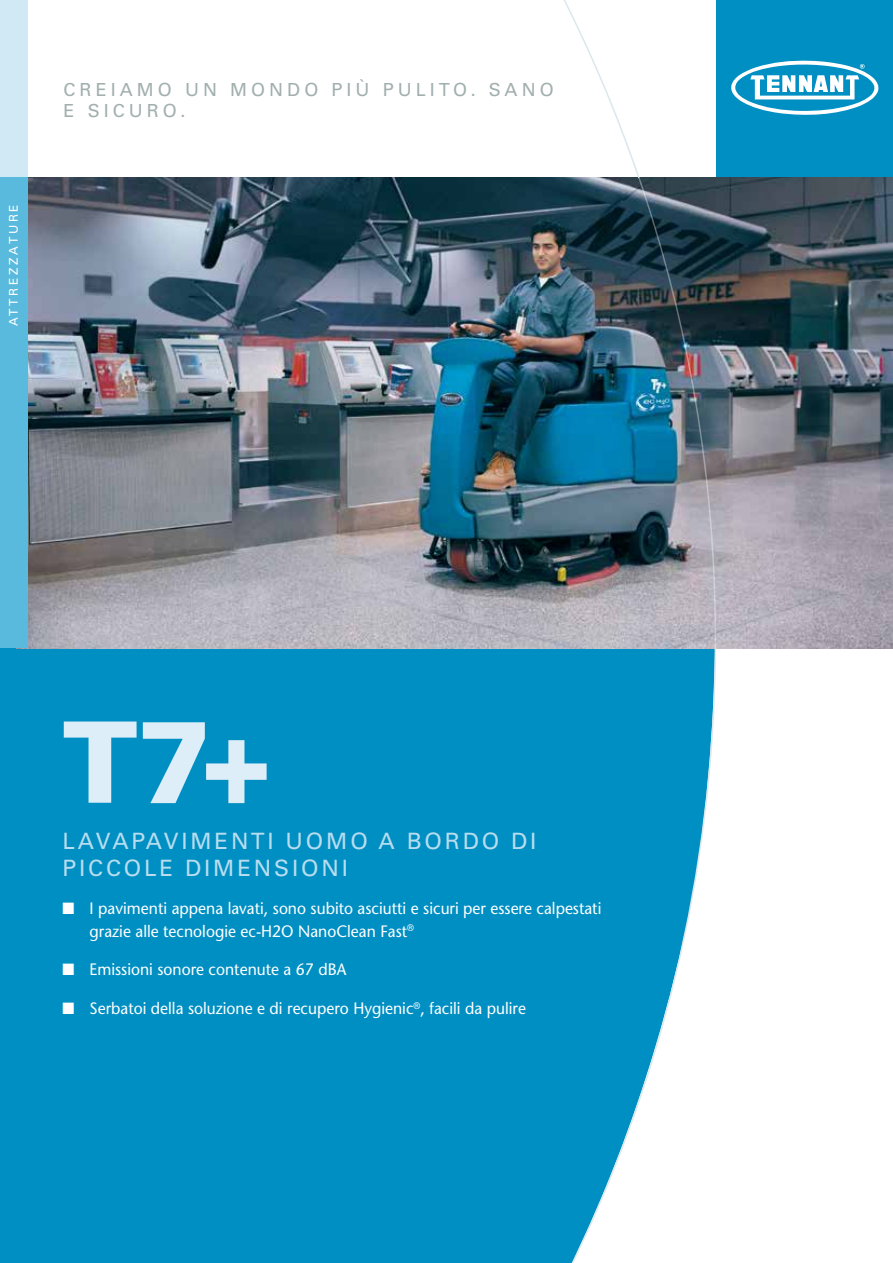
<style>
.page{position:relative;width:893px;height:1263px;background:#fff}
.page>*{position:absolute;margin:0;border:0;box-sizing:border-box;transform-origin:0 0}
.t1{font:900 117px "Univers LT Std";color:#ddeef8;scale:.96 1}
.t2{font:22.5px/27px "Univers LT Std";letter-spacing:.125em;color:#b8ddef}
.t3{font:18px/21px "Univers LT Std";letter-spacing:.225em;color:#a1afae}
.t4{font:500 16.5px/22.5px "Stone Sans Std";color:#fff;scale:.95 1}
.t5{font:12px "Univers LT Std";letter-spacing:.225em;color:#fff}
.s1{font-size:112.5px}
</style>
<div class="page">
<div style="left:0;top:648px;width:849px;height:615px;background:#008fc3"></div>
<div style="left:717px;top:648px;width:176px;height:615px;background:#fff"></div>
<div style="left:716px;top:0;width:177px;height:177px;background:#008fc3"></div>
<svg style="left:731px;top:60px;width:148px;height:55px"></svg>
<img style="left:27px;top:177px;width:866px;height:471px">
<div style="left:0;top:0;width:27px;height:177px;background:#d1e9f5"></div>
<div style="left:0;top:177px;width:27px;height:471px;background:#59badd"></div>
<img style="left:555px;top:0;width:162px;height:649px">
<svg style="left:563px;top:647px;width:154px;height:616px"></svg>
<p class="t5" style="left:6px;top:326px;width:123px;rotate:-90deg">ATTREZZATURE</p>
<p class="t3" style="left:64px;top:80px;width:492px">CREIAMO UN MONDO PIÙ PULITO. SANO<br>E SICURO.</p>
<h1 class="t1" style="left:63px;top:688px;width:221px"><span class="s1">T</span>7+</h1>
<h2 class="t2" style="left:63px;top:827px;width:475px">LAVAPAVIMENTI UOMO A BORDO DI<br>PICCOLE DIMENSIONI</h2>
<p class="t4" style="left:90px;top:897px;width:540px;text-indent:-27px">■ I pavimenti appena lavati, sono subito asciutti e sicuri per essere calpestati grazie alle tecnologie ec-H2O NanoClean Fast<sup>®</sup></p>
<p class="t4" style="left:63px;top:958px;width:300px">■ Emissioni sonore contenute a 67 dBA</p>
<p class="t4" style="left:63px;top:997px;width:489px">■ Serbatoi della soluzione e di recupero Hygienic<sup>®</sup>, facili da pulire</p>
</div>
